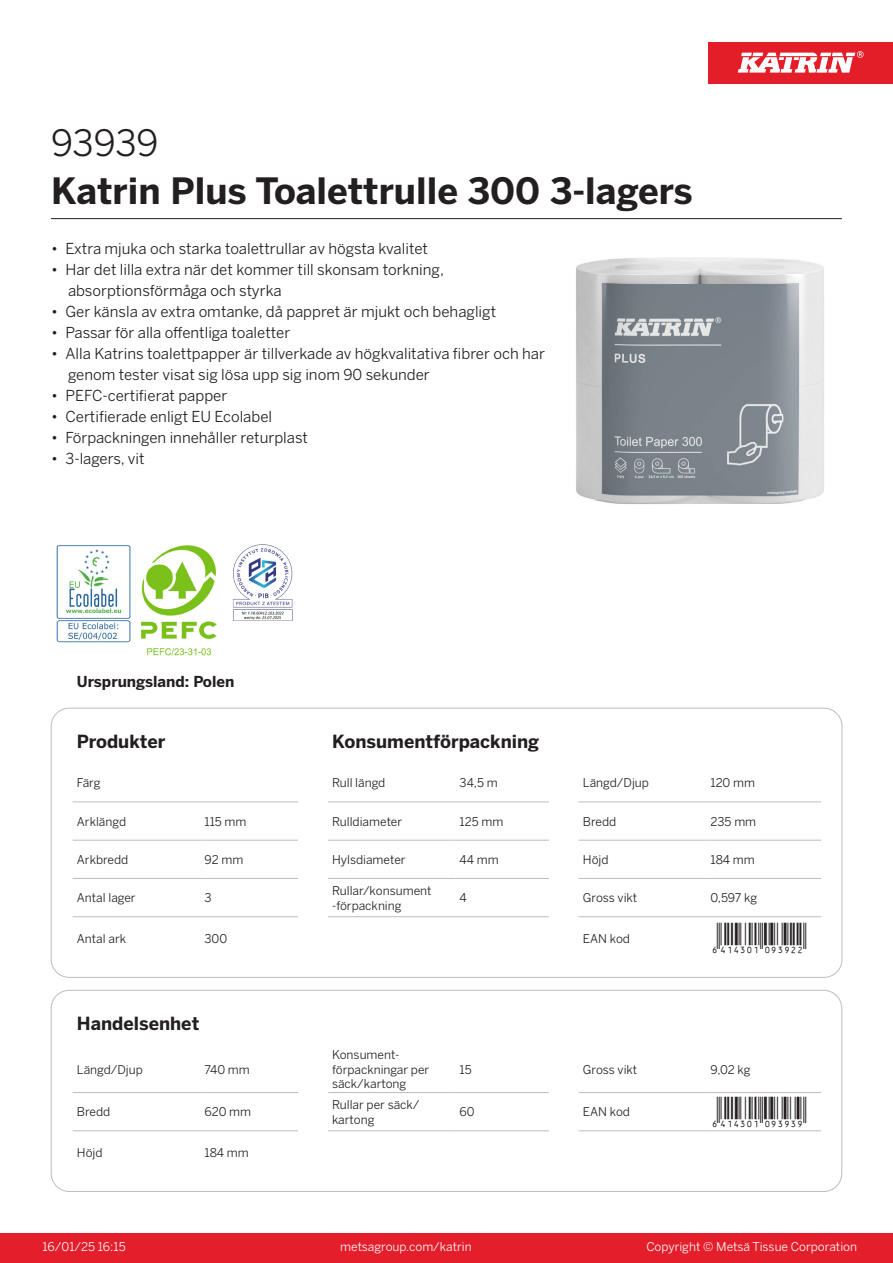
<style>
.page{position:relative;width:893px;height:1263px;background:#fff}
.page>*{position:absolute;margin:0;border:0;box-sizing:border-box;transform-origin:0 0}
.Product_Name{font:700 36px "Benton Sans";color:#231f20}
.External_material_co{font:36px "Benton Sans";letter-spacing:-.005em;color:#231f20}
.T_EAN{font:30px "Viisas EAN Matala";color:#231f20}
.T_TableHeader{font:700 18px "Benton Sans";color:#231f20}
.MarketingBullets{font:15px/21px "Benton Sans";color:#231f20}
.Country_of_Origin{font:700 15px "Benton Sans";color:#231f20}
.T_TableBody{font:12px/14.4px "Benton Sans";color:#231f20}
.t1{font:12px "Benton Sans";color:#fff}
</style>
<div class="page">
<div style="left:0;top:1233px;width:893px;height:30px;background:#e41e2b"></div>
<div style="left:708px;top:43px;width:185px;height:41px;background:#e31e28"></div>
<svg style="left:738px;top:51px;width:126px;height:22px"></svg>
<hr style="left:73px;top:802px;width:127px;height:1px;background:#bcbdc0">
<hr style="left:200px;top:802px;width:98px;height:1px;background:#bcbdc0">
<hr style="left:328px;top:802px;width:127px;height:1px;background:#bcbdc0">
<hr style="left:455px;top:802px;width:94px;height:1px;background:#bcbdc0">
<hr style="left:579px;top:802px;width:127px;height:1px;background:#bcbdc0">
<hr style="left:706px;top:802px;width:115px;height:1px;background:#bcbdc0">
<hr style="left:73px;top:840px;width:127px;height:1px;background:#bcbdc0">
<hr style="left:200px;top:840px;width:98px;height:1px;background:#bcbdc0">
<hr style="left:328px;top:840px;width:127px;height:1px;background:#bcbdc0">
<hr style="left:455px;top:840px;width:94px;height:1px;background:#bcbdc0">
<hr style="left:579px;top:840px;width:127px;height:1px;background:#bcbdc0">
<hr style="left:706px;top:840px;width:115px;height:1px;background:#bcbdc0">
<hr style="left:73px;top:878px;width:127px;height:1px;background:#bcbdc0">
<hr style="left:200px;top:878px;width:98px;height:1px;background:#bcbdc0">
<hr style="left:328px;top:878px;width:127px;height:1px;background:#bcbdc0">
<hr style="left:455px;top:878px;width:94px;height:1px;background:#bcbdc0">
<hr style="left:579px;top:878px;width:127px;height:1px;background:#bcbdc0">
<hr style="left:706px;top:878px;width:115px;height:1px;background:#bcbdc0">
<hr style="left:73px;top:916px;width:127px;height:1px;background:#bcbdc0">
<hr style="left:200px;top:916px;width:98px;height:1px;background:#bcbdc0">
<hr style="left:328px;top:916px;width:127px;height:1px;background:#bcbdc0">
<hr style="left:455px;top:916px;width:94px;height:1px;background:#bcbdc0">
<hr style="left:579px;top:916px;width:127px;height:1px;background:#bcbdc0">
<hr style="left:706px;top:916px;width:115px;height:1px;background:#bcbdc0">
<hr style="left:73px;top:1092px;width:127px;height:1px;background:#bcbdc0">
<hr style="left:200px;top:1092px;width:98px;height:1px;background:#bcbdc0">
<hr style="left:328px;top:1092px;width:127px;height:1px;background:#bcbdc0">
<hr style="left:455px;top:1092px;width:94px;height:1px;background:#bcbdc0">
<hr style="left:579px;top:1092px;width:127px;height:1px;background:#bcbdc0">
<hr style="left:706px;top:1092px;width:115px;height:1px;background:#bcbdc0">
<hr style="left:73px;top:1130px;width:127px;height:1px;background:#bcbdc0">
<hr style="left:200px;top:1130px;width:98px;height:1px;background:#bcbdc0">
<hr style="left:328px;top:1130px;width:127px;height:1px;background:#bcbdc0">
<hr style="left:455px;top:1130px;width:94px;height:1px;background:#bcbdc0">
<hr style="left:579px;top:1130px;width:127px;height:1px;background:#bcbdc0">
<hr style="left:706px;top:1130px;width:115px;height:1px;background:#bcbdc0">
<div style="left:51px;top:990px;width:791px;height:202px;border:1px solid #bcbdc0;border-radius:18px"></div>
<img style="left:576px;top:257px;width:248px;height:247px">
<img style="left:56px;top:545px;width:75px;height:98px">
<img style="left:141px;top:545px;width:76px;height:110px">
<img style="left:233px;top:544px;width:60px;height:77px">
<hr style="left:51px;top:218px;width:791px;height:1px;background:#231f20">
<p class="External_material_co" style="left:51px;top:121px;width:109px">93939</p>
<p class="Product_Name" style="left:51px;top:168px;width:643px">Katrin Plus Toalettrulle 300 3-lagers</p>
<p class="MarketingBullets" style="left:51px;top:238px;width:378px">• Extra mjuka och starka toalettrullar av högsta kvalitet</p>
<p class="MarketingBullets" style="left:68px;top:259px;width:377px;text-indent:-17px">• Har det lilla extra när det kommer till skonsam torkning, absorptionsförmåga och styrka</p>
<p class="MarketingBullets" style="left:51px;top:301px;width:447px">• Ger känsla av extra omtanke, då pappret är mjukt och behagligt</p>
<p class="MarketingBullets" style="left:51px;top:322px;width:241px">• Passar för alla offentliga toaletter</p>
<p class="MarketingBullets" style="left:68px;top:343px;width:478px;text-indent:-17px">• Alla Katrins toalettpapper är tillverkade av högkvalitativa fibrer och har genom tester visat sig lösa upp sig inom 90 sekunder</p>
<p class="MarketingBullets" style="left:51px;top:385px;width:178px">• PEFC-certifierat papper</p>
<p class="MarketingBullets" style="left:51px;top:406px;width:223px">• Certifierade enligt EU Ecolabel</p>
<p class="MarketingBullets" style="left:51px;top:427px;width:258px">• Förpackningen innehåller returplast</p>
<p class="MarketingBullets" style="left:51px;top:448px;width:95px">• 3-lagers, vit</p>
<p class="Country_of_Origin" style="left:77px;top:672px;width:159px">Ursprungsland: Polen</p>
<p class="T_TableHeader" style="left:77px;top:730px;width:90px">Produkter</p>
<p class="T_TableHeader" style="left:332px;top:730px;width:209px">Konsumentförpackning</p>
<p class="T_TableBody" style="left:77px;top:776px;width:25px">Färg</p>
<p class="T_TableBody" style="left:332px;top:776px;width:55px">Rull längd</p>
<p class="T_TableBody" style="left:460px;top:776px;width:40px">34,5 m</p>
<p class="T_TableBody" style="left:583px;top:776px;width:68px">Längd/Djup</p>
<p class="T_TableBody" style="left:710px;top:776px;width:46px">120 mm</p>
<p class="T_TableBody" style="left:77px;top:814px;width:51px">Arklängd</p>
<p class="T_TableBody" style="left:204px;top:814px;width:43px">115 mm</p>
<p class="T_TableBody" style="left:332px;top:814px;width:72px">Rulldiameter</p>
<p class="T_TableBody" style="left:460px;top:814px;width:45px">125 mm</p>
<p class="T_TableBody" style="left:583px;top:814px;width:35px">Bredd</p>
<p class="T_TableBody" style="left:710px;top:814px;width:47px">235 mm</p>
<p class="T_TableBody" style="left:77px;top:852px;width:53px">Arkbredd</p>
<p class="T_TableBody" style="left:204px;top:852px;width:40px">92 mm</p>
<p class="T_TableBody" style="left:332px;top:852px;width:75px">Hylsdiameter</p>
<p class="T_TableBody" style="left:460px;top:852px;width:41px">44 mm</p>
<p class="T_TableBody" style="left:583px;top:852px;width:27px">Höjd</p>
<p class="T_TableBody" style="left:710px;top:852px;width:46px">184 mm</p>
<p class="T_TableBody" style="left:77px;top:891px;width:60px">Antal lager</p>
<p class="T_TableBody" style="left:204px;top:891px;width:9px">3</p>
<p class="T_TableBody" style="left:332px;top:883px;width:101px">Rullar/konsument</p>
<p class="T_TableBody" style="left:332px;top:898px;width:71px">-förpackning</p>
<p class="T_TableBody" style="left:460px;top:891px;width:9px">4</p>
<p class="T_TableBody" style="left:583px;top:891px;width:56px">Gross vikt</p>
<p class="T_TableBody" style="left:710px;top:891px;width:48px">0,597 kg</p>
<p class="T_TableBody" style="left:77px;top:931px;width:51px">Antal ark</p>
<p class="T_TableBody" style="left:204px;top:931px;width:24px">300</p>
<p class="T_TableBody" style="left:583px;top:931px;width:49px">EAN kod</p>
<p class="T_EAN" style="left:710px;top:922px;width:97px">*6414301093922*</p>
<p class="T_TableHeader" style="left:77px;top:1012px;width:124px">Handelsenhet</p>
<p class="T_TableBody" style="left:77px;top:1062px;width:68px">Längd/Djup</p>
<p class="T_TableBody" style="left:204px;top:1062px;width:47px">740 mm</p>
<p class="T_TableBody" style="left:332px;top:1048px;width:99px">Konsument&shy;förpackningar per säck/kartong</p>
<p class="T_TableBody" style="left:460px;top:1062px;width:14px">15</p>
<p class="T_TableBody" style="left:583px;top:1062px;width:56px">Gross vikt</p>
<p class="T_TableBody" style="left:710px;top:1062px;width:42px">9,02 kg</p>
<p class="T_TableBody" style="left:77px;top:1105px;width:35px">Bredd</p>
<p class="T_TableBody" style="left:204px;top:1105px;width:48px">620 mm</p>
<p class="T_TableBody" style="left:332px;top:1098px;width:89px">Rullar per säck/ kartong</p>
<p class="T_TableBody" style="left:460px;top:1105px;width:17px">60</p>
<p class="T_TableBody" style="left:583px;top:1105px;width:49px">EAN kod</p>
<p class="T_EAN" style="left:710px;top:1096px;width:97px">*6414301093939*</p>
<p class="T_TableBody" style="left:77px;top:1145px;width:27px">Höjd</p>
<p class="T_TableBody" style="left:204px;top:1145px;width:46px">184 mm</p>
<p class="t1" style="left:43px;top:1239px;width:85px">16/01/25 16:15</p>
<p class="t1" style="left:340px;top:1239px;width:133px">metsagroup.com/katrin</p>
<p class="t1" style="left:646px;top:1239px;width:212px">Copyright © Metsä Tissue Corporation</p>
</div>
